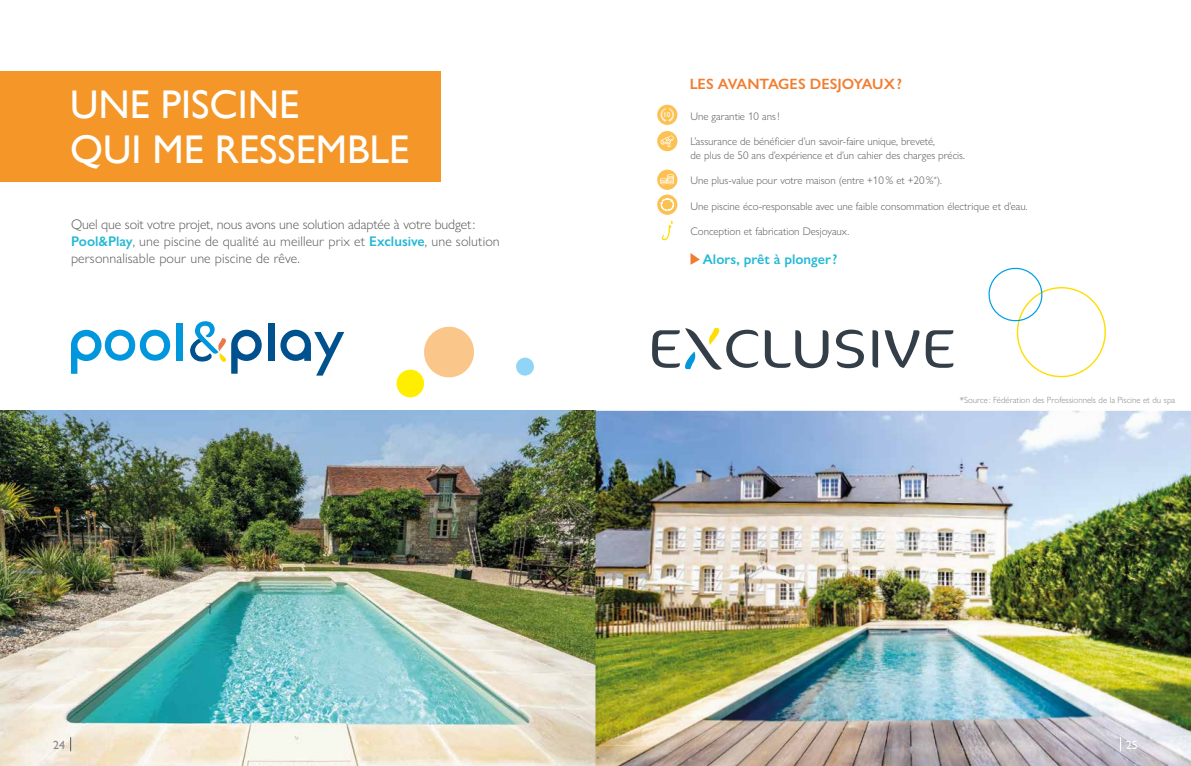
<style>
.page{position:relative;width:1191px;height:766px;background:#fff}
.page>*{position:absolute;margin:0;border:0;box-sizing:border-box;transform-origin:0 0}
.t1{font:40px "Gill Sans";color:#fff}
.t2{font:600 15px "Gill Sans Nova";color:#f07e31}
.t3{font:300 14px/17px "Gill Sans Nova";letter-spacing:.01em;color:#575756}
.t4{font:600 14px "Gill Sans Nova";color:#23b9d6}
.t5{font:500 12px "Gill Sans Nova";color:#878787}
.t6{font:500 12px "Gill Sans Nova";color:#fff}
.t7{font:300 11px/14px "Gill Sans Nova";color:#575756}
.t8{font:300 9px "Gill Sans Nova";color:#878787}
.t9{font:7.2px "Gill Sans";color:#fff}
.s1{font-weight:600;color:#23b9d6}
</style>
<div class="page">
<img style="left:0;top:410px;width:1191px;height:355px">
<svg style="left:71px;top:329px;width:99px;height:44px"></svg>
<div style="left:176px;top:322px;width:6px;height:38px;background:#0097dd"></div>
<div style="left:268px;top:323px;width:6px;height:38px;background:#00528e"></div>
<svg style="left:190px;top:321px;width:72px;height:52px"></svg>
<svg style="left:280px;top:329px;width:64px;height:46px"></svg>
<svg style="left:765px;top:330px;width:63px;height:38px"></svg>
<svg style="left:836px;top:329px;width:28px;height:39px"></svg>
<svg style="left:872px;top:330px;width:6px;height:37px"></svg>
<svg style="left:884px;top:330px;width:35px;height:38px"></svg>
<svg style="left:925px;top:330px;width:28px;height:38px"></svg>
<svg style="left:652px;top:328px;width:106px;height:41px"></svg>
<div style="left:657px;top:131px;width:20px;height:20px;background:#fcc152;border-radius:50%"></div>
<svg style="left:660px;top:135px;width:14px;height:12px"></svg>
<svg style="left:657px;top:194px;width:20px;height:21px"></svg>
<svg style="left:661px;top:198px;width:13px;height:13px"></svg>
<div style="left:657px;top:170px;width:20px;height:20px;background:#fcc152;border-radius:50%"></div>
<svg style="left:660px;top:174px;width:14px;height:10px"></svg>
<div style="left:657px;top:105px;width:20px;height:20px;background:#fcc152;border-radius:50%"></div>
<svg style="left:660px;top:108px;width:14px;height:14px"></svg>
<svg style="left:516px;top:357px;width:18px;height:19px"></svg>
<svg style="left:396px;top:326px;width:78px;height:72px"></svg>
<svg style="left:988px;top:267px;width:118px;height:111px"></svg>
<div style="left:0;top:71px;width:440px;height:111px;background:#f49728"></div>
<svg style="left:690px;top:253px;width:10px;height:12px"></svg>
<svg style="left:662px;top:220px;width:11px;height:21px"></svg>
<svg style="left:70px;top:737px;width:1px;height:14px"></svg>
<svg style="left:1120px;top:737px;width:1px;height:14px"></svg>
<h1 class="t1" style="left:70px;top:81px;width:230px">UNE PISCINE</h1>
<h1 class="t1" style="left:70px;top:126px;width:340px">QUI ME RESSEMBLE</h1>
<p class="t3" style="left:71px;top:216px;width:430px">Quel que soit votre projet, nous avons une solution adaptée à votre budget:<br><span class="s1">Pool&amp;Play</span>, une piscine de qualité au meilleur prix et <span class="s1">Exclusive</span>, une solution personnalisable pour une piscine de rêve.</p>
<p class="t9" style="left:663px;top:110px;width:9px">10</p>
<h2 class="t2" style="left:689px;top:75px;width:214px">LES AVANTAGES DESJOYAUX?</h2>
<p class="t7" style="left:690px;top:109px;width:91px">Une garantie 10 ans!</p>
<p class="t7" style="left:690px;top:134px;width:276px">L’assurance de bénéficier d’un savoir-faire unique, breveté,<br>de plus de 50 ans d’expérience et d’un cahier des charges précis.</p>
<p class="t7" style="left:690px;top:173px;width:253px">Une plus-value pour votre maison (entre +10% et +20%<sup>*</sup>).</p>
<p class="t7" style="left:690px;top:199px;width:339px">Une piscine éco-responsable avec une faible consommation électrique et d’eau.</p>
<p class="t7" style="left:690px;top:224px;width:160px">Conception et fabrication Desjoyaux.</p>
<p class="t4" style="left:703px;top:250px;width:136px">Alors, prêt à plonger ?</p>
<p class="t8" style="left:959px;top:394px;width:217px">*Source : Fédération des Professionnels de la Piscine et du spa</p>
<p class="t5" style="left:53px;top:737px;width:13px">24</p>
<p class="t6" style="left:1125px;top:737px;width:13px">25</p>
</div>
